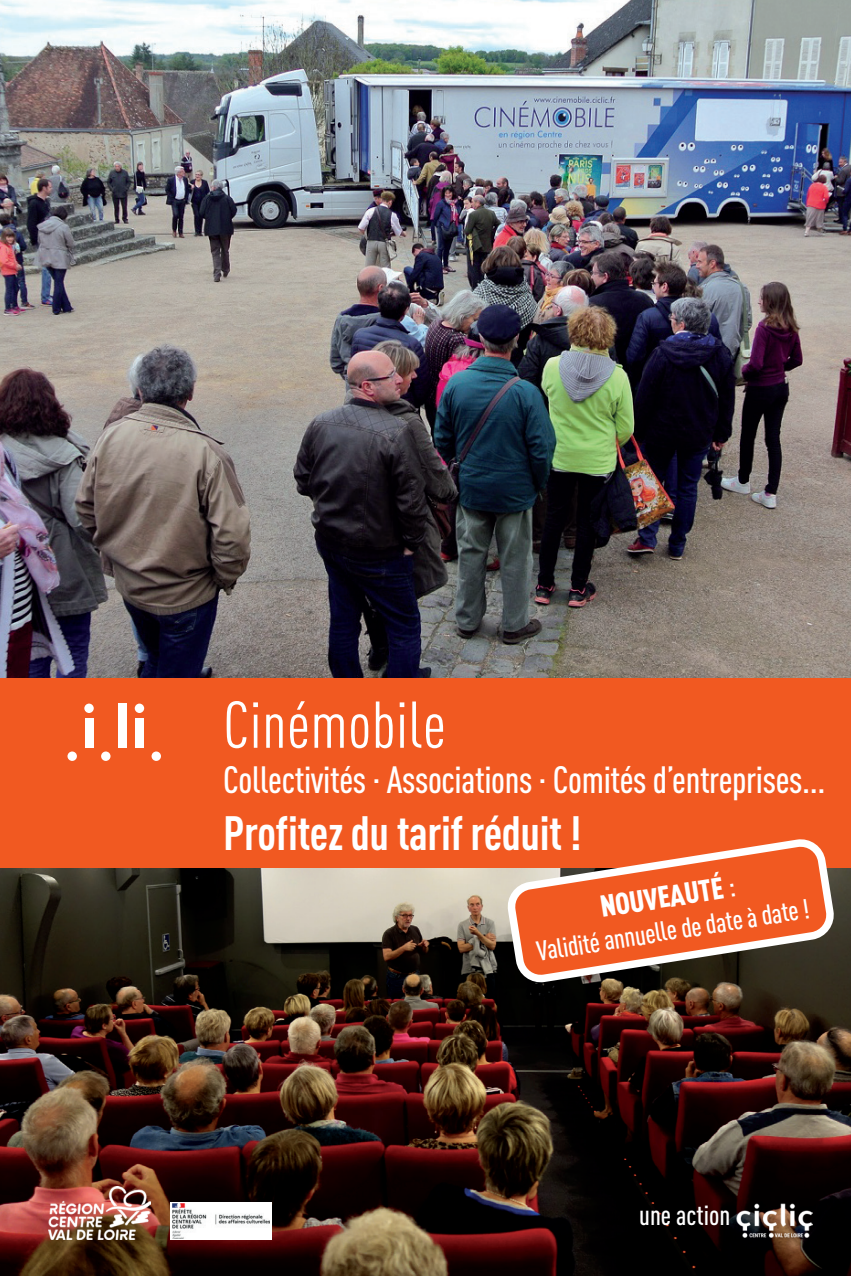
<style>
.page{position:relative;width:851px;height:1276px;background:#fff}
.page>*{position:absolute;margin:0;border:0;box-sizing:border-box;transform-origin:0 0}
.t1{font:65px "DIN Cond";letter-spacing:.01em;color:#fff}
.t2{font:700 47.5px "DIN Cond";letter-spacing:-.01em;color:#fff}
.t3{font:500 37.5px "DIN Cond";letter-spacing:-.01em;color:#fff}
.t4{font:900 30px "DIN Cond";color:#fff}
.t5{font:500 27.5px "DIN Cond";color:#fff}
.s1{font-weight:500}
</style>
<div class="page">
<img style="left:0;top:868px;width:850px;height:408px">
<img style="left:0;top:0;width:850px;height:678px">
<div style="left:0;top:678px;width:850px;height:190px;background:#f15921"></div>
<div style="left:85px;top:717px;width:8px;height:30px;background:#fff"></div>
<div style="left:84px;top:703px;width:10px;height:10px;background:#fff;border-radius:50%"></div>
<div style="left:135px;top:703px;width:9px;height:10px;background:#fff;border-radius:50%"></div>
<div style="left:118px;top:703px;width:9px;height:44px;background:#fff"></div>
<div style="left:135px;top:717px;width:9px;height:30px;background:#fff"></div>
<svg style="left:67px;top:751px;width:10px;height:10px"></svg>
<div style="left:101px;top:751px;width:9px;height:10px;background:#fff;border-radius:50%"></div>
<svg style="left:151px;top:751px;width:10px;height:10px"></svg>
<svg style="left:510px;top:841px;width:322px;height:139px"></svg>
<img style="left:736px;top:1203px;width:76px;height:34px">
<img style="left:49px;top:1187px;width:102px;height:52px">
<svg style="left:170px;top:1202px;width:101px;height:37px"></svg>
<img style="left:172px;top:1203px;width:97px;height:35px">
<h1 class="t1" style="left:223px;top:687px;width:224px">Cinémobile</h1>
<p class="t3" style="left:223px;top:757px;width:603px">Collectivités . Associations . Comités d’entreprises...</p>
<p class="t2" style="left:223px;top:804px;width:360px">Profitez du tarif réduit !</p>
<p class="t4" style="left:597px;top:888px;width:138px;rotate:-9deg">NOUVEAUTÉ <span class="s1">:</span></p>
<p class="t5" style="left:534px;top:935px;width:277px;rotate:-9deg">Validité annuelle de date à date !</p>
<p class="t5" style="left:639px;top:1199px;width:93px">une action</p>
</div>
